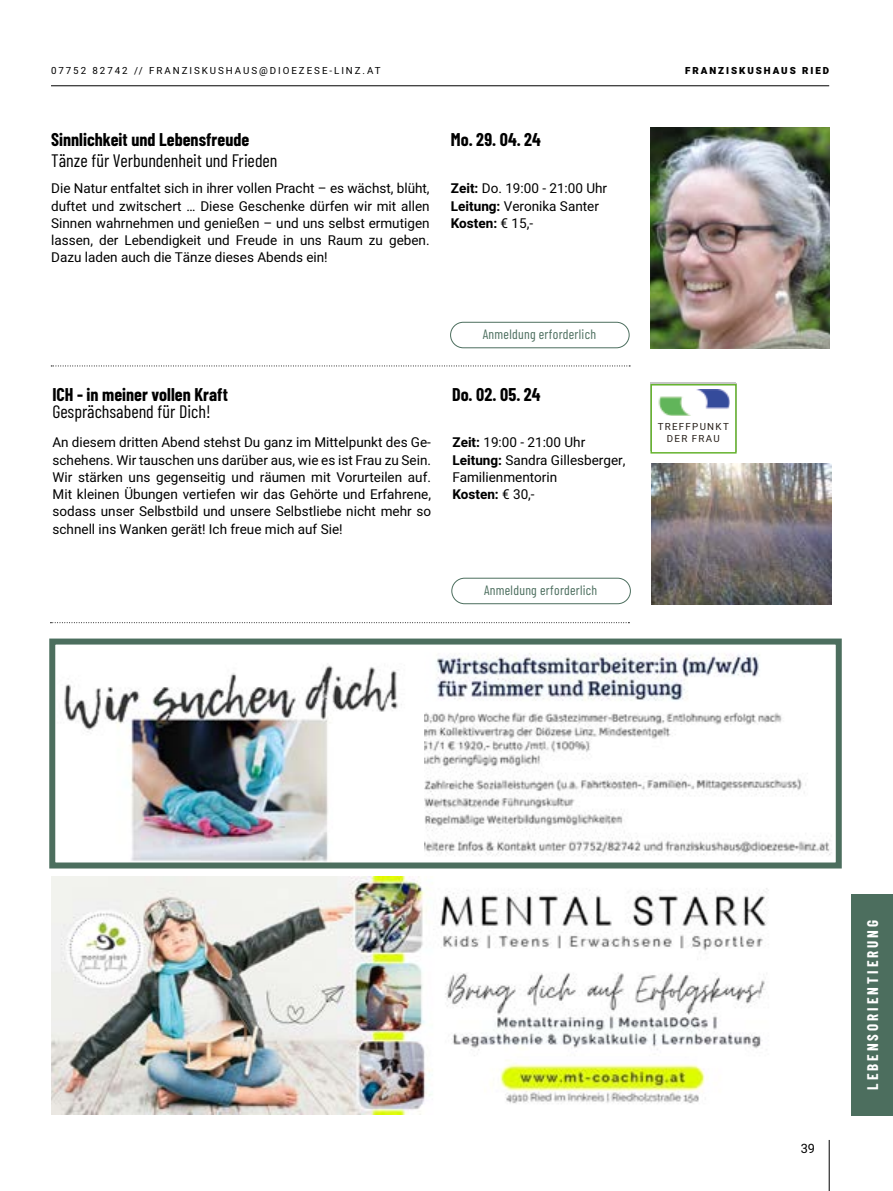
<style>
.page{position:relative;width:893px;height:1191px;background:#fff}
.page>*{position:absolute;margin:0;border:0;box-sizing:border-box;transform-origin:0 0}
.t1{font:700 18px "Barlow Condensed";color:#000}
.t2{font:18px "Barlow Condensed";color:#000}
.t3{font:700 15px "Barlow Condensed";letter-spacing:.2em;color:#fff}
.t4{font:13.5px/17.2px "Heebo";color:#000;text-align:justify}
.t5{font:13.5px "Barlow Condensed";letter-spacing:.02em;color:#4c6e5e}
.t6{font:12.75px "Heebo";color:#000}
.t7{font:9.75px "Heebo";letter-spacing:.2em;color:#000}
.t8{font:900 9.75px "Heebo";letter-spacing:.2em;color:#000}
.t9{font:9.75px/11.9px "Heebo";letter-spacing:.13em;color:#28201a;text-align:center}
.s1{font-weight:700}
</style>
<div class="page">
<hr style="left:51px;top:85px;width:778px;height:1px;background:#000">
<hr style="left:829px;top:1140px;width:1px;height:51px;background:#000">
<div style="left:851px;top:894px;width:42px;height:221px;background:#4c6e5e"></div>
<img style="left:51px;top:876px;width:718px;height:238px">
<div style="left:450px;top:322px;width:179px;height:26px;border:1px solid #4c6e5e;border-radius:13px"></div>
<img style="left:650px;top:127px;width:179px;height:221px">
<div style="left:451px;top:578px;width:180px;height:26px;border:1px solid #4c6e5e;border-radius:13px"></div>
<img style="left:651px;top:463px;width:180px;height:141px">
<div style="left:650px;top:384px;width:87px;height:69px;background:#fff;border:2px solid #65b32e"></div>
<img style="left:658px;top:389px;width:71px;height:27px">
<svg style="left:51px;top:365px;width:579px;height:1px"></svg>
<svg style="left:50px;top:622px;width:579px;height:1px"></svg>
<img style="left:402px;top:653px;width:440px;height:216px">
<img style="left:64px;top:653px;width:359px;height:208px">
<div style="left:49px;top:638px;width:793px;height:230px;border:6px solid #4c6e5e"></div>
<p class="t7" style="left:51px;top:64px;width:331px">07752 82742 // FRANZISKUSHAUS@DIOEZESE-LINZ.AT</p>
<p class="t8" style="left:685px;top:64px;width:146px">FRANZISKUSHAUS RIED</p>
<h1 class="t1" style="left:51px;top:127px;width:199px">Sinnlichkeit und Lebensfreude</h1>
<h1 class="t2" style="left:51px;top:148px;width:228px">Tänze für Verbundenheit und Frieden</h1>
<p class="t4" style="left:51px;top:180px;width:380px">Die Natur entfaltet sich in ihrer vollen Pracht – es wächst, blüht, duftet und zwitschert … Diese Geschenke dürfen wir mit allen Sinnen wahrnehmen und genießen – und uns selbst ermutigen lassen, der Lebendigkeit und Freude in uns Raum zu geben.<br>Dazu laden auch die Tänze dieses Abends ein!</p>
<h1 class="t1" style="left:451px;top:127px;width:91px">Mo. 29. 04. 24</h1>
<p class="t4" style="left:451px;top:180px;width:158px;text-align:left"><span class="s1">Zeit:</span> Do. 19:00 - 21:00 Uhr<br><span class="s1">Leitung:</span> Veronika Santer<br><span class="s1">Kosten:</span> € 15,-</p>
<h1 class="t1" style="left:52px;top:382px;width:177px">ICH - in meiner vollen Kraft</h1>
<h1 class="t2" style="left:52px;top:399px;width:160px">Gesprächsabend für Dich!</h1>
<p class="t5" style="left:483px;top:324px;width:115px">Anmeldung erforderlich</p>
<h1 class="t1" style="left:452px;top:382px;width:90px">Do. 02. 05. 24</h1>
<p class="t4" style="left:53px;top:434px;width:380px">An diesem dritten Abend stehst Du ganz im Mittelpunkt des Ge&shy;schehens. Wir tauschen uns darüber aus, wie es ist Frau zu Sein.<br>Wir stärken uns gegenseitig und räumen mit Vorurteilen auf.<br>Mit kleinen Übungen vertiefen wir das Gehörte und Erfahrene, sodass unser Selbstbild und unsere Selbstliebe nicht mehr so schnell ins Wanken gerät! Ich freue mich auf Sie!</p>
<p class="t4" style="left:452px;top:434px;width:174px;text-align:left"><span class="s1">Zeit:</span> 19:00 - 21:00 Uhr<br><span class="s1">Leitung:</span> Sandra Gillesberger,<br>Familienmentorin<br><span class="s1">Kosten:</span> € 30,-</p>
<p class="t5" style="left:484px;top:580px;width:115px">Anmeldung erforderlich</p>
<p class="t9" style="left:658px;top:421px;width:73px">TREFFPUNKT<br>DER FRAU</p>
<p class="t6" style="left:801px;top:1140px;width:16px">39</p>
<p class="t3" style="left:862px;top:1089px;width:171px;rotate:-90deg">LEBENSORIENTIERUNG</p>
</div>
